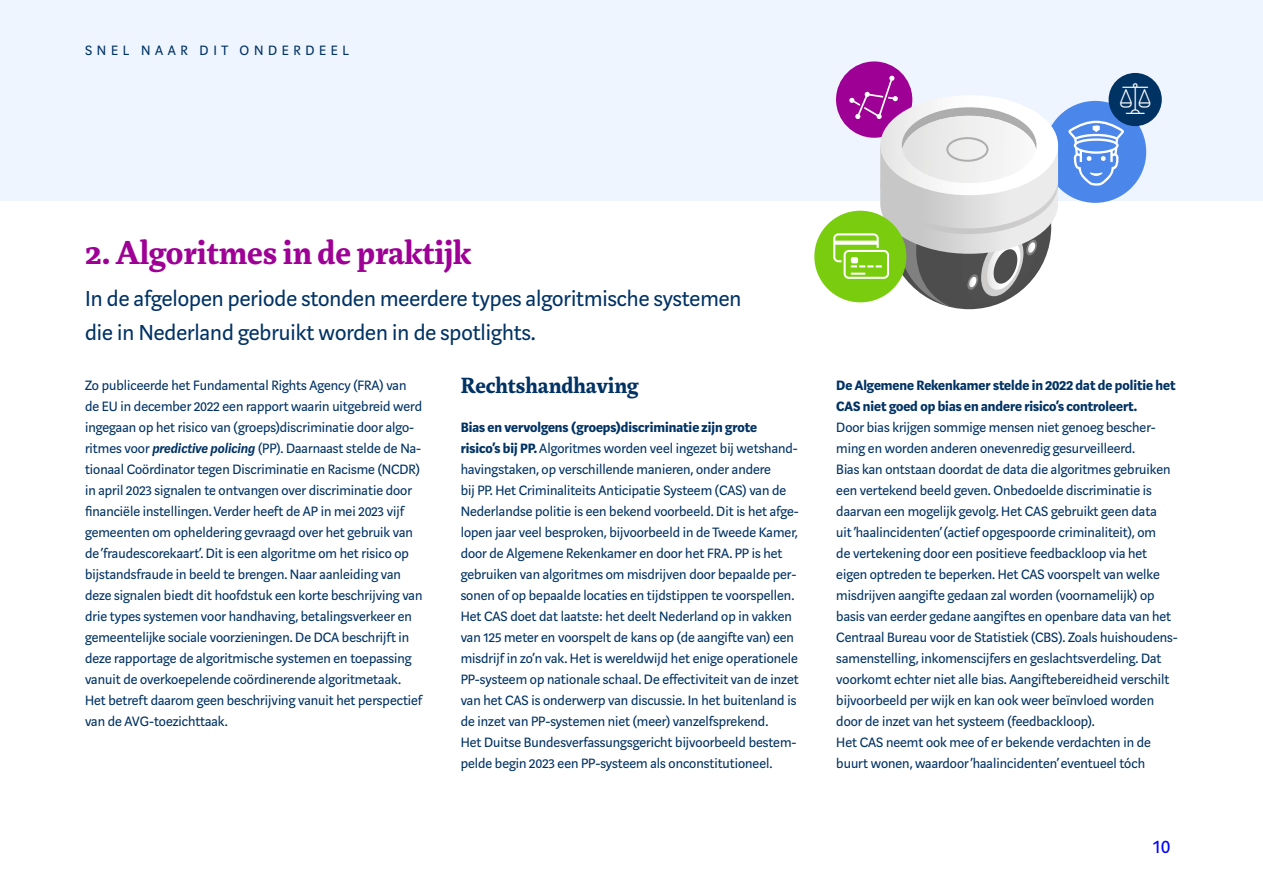
<style>
.page{position:relative;width:1263px;height:893px;background:#fff}
.page>*{position:absolute;margin:0;border:0;box-sizing:border-box;transform-origin:0 0}
.t1{font:700 36px "Marat";color:#9e0096}
.t2{font:24px/33.6px "Marat Sans";color:#003264}
.t3{font:700 24px "Marat";color:#003264}
.t4{font:21px "Marat Sans";color:#00f}
.t5{font:15px/21px "Marat Sans";color:#003264}
.t6{font:700 15px/21px "Marat Sans";color:#003264}
.t7{font:15px "Marat Sans";letter-spacing:.31em;color:#003264}
.s1{font-weight:600;font-style:italic}
.s2{font-weight:700}
</style>
<div class="page">
<div style="left:0;top:0;width:1263px;height:201px;background:#eff5fe"></div>
<div style="left:1044px;top:101px;width:102px;height:102px;background:#4b86eb;border-radius:50%"></div>
<div style="left:1108px;top:73px;width:54px;height:53px;background:#003264;border-radius:50%"></div>
<div style="left:836px;top:61px;width:76px;height:77px;background:#9e0096;border-radius:50%"></div>
<div style="left:814px;top:211px;width:92px;height:91px;background:#79cd0e;border-radius:50%"></div>
<svg style="left:1068px;top:121px;width:56px;height:65px"></svg>
<svg style="left:833px;top:75px;width:225px;height:235px"></svg>
<p class="t7" style="left:85px;top:43px;width:265px">SNEL NAAR DIT ONDERDEEL</p>
<h1 class="t1" style="left:85px;top:232px;width:388px">2. Algoritmes in de praktijk</h1>
<h2 class="t2" style="left:85px;top:282px;width:658px">In de afgelopen periode stonden meerdere types algoritmische systemen die in Nederland gebruikt worden in de spotlights.</h2>
<p class="t5" style="left:85px;top:375px;width:339px">Zo publiceerde het Fundamental Rights Agency (FRA) van de EU in december 2022 een rapport waarin uitgebreid werd ingegaan op het risico van (groeps)discriminatie door algo&shy;ritmes voor <span class="s1">predictive policing</span> (PP). Daarnaast stelde de Na&shy;tionaal Coördinator tegen Discriminatie en Racisme (NCDR) in april 2023 signalen te ontvangen over discriminatie door financiële instellingen. Verder heeft de AP in mei 2023 vijf gemeenten om opheldering gevraagd over het gebruik van de ‘fraudescorekaart’. Dit is een algoritme om het risico op bijstandsfraude in beeld te brengen. Naar aanleiding van deze signalen biedt dit hoofdstuk een korte beschrijving van drie types systemen voor handhaving, betalingsverkeer en gemeentelijke sociale voorzieningen. De DCA beschrijft in deze rapportage de algoritmische systemen en toepassing vanuit de overkoepelende coördinerende algoritmetaak.<br>Het betreft daarom geen beschrijving vanuit het perspectief van de AVG-toezichttaak.</p>
<h2 class="t3" style="left:461px;top:372px;width:179px">Rechtshandhaving</h2>
<p class="t5" style="left:461px;top:417px;width:340px"><span class="s2">Bias en vervolgens (groeps)discriminatie zijn grote risico’s bij PP.</span> Algoritmes worden veel ingezet bij wetshand&shy;havingstaken, op verschillende manieren, onder andere<br>bij PP. Het Criminaliteits Anticipatie Systeem (CAS) van de Nederlandse politie is een bekend voorbeeld. Dit is het afge&shy;lopen jaar veel besproken, bijvoorbeeld in de Tweede Kamer, door de Algemene Rekenkamer en door het FRA. PP is het gebruiken van algoritmes om misdrijven door bepaalde per&shy;sonen of op bepaalde locaties en tijdstippen te voorspellen.<br>Het CAS doet dat laatste: het deelt Nederland op in vakken van 125 meter en voorspelt de kans op (de aangifte van) een misdrijf in zo’n vak. Het is wereldwijd het enige operationele PP-systeem op nationale schaal. De effectiviteit van de inzet van het CAS is onderwerp van discussie. In het buitenland is de inzet van PP-systemen niet (meer) vanzelfsprekend.<br>Het Duitse Bundesverfassungsgericht bijvoorbeeld bestem&shy;pelde begin 2023 een PP-systeem als onconstitutioneel.</p>
<p class="t6" style="left:836px;top:375px;width:341px">De Algemene Rekenkamer stelde in 2022 dat de politie het<br>CAS niet goed op bias en andere risico’s controleert.</p>
<p class="t5" style="left:836px;top:417px;width:343px">Door bias krijgen sommige mensen niet genoeg bescher&shy;ming en worden anderen onevenredig gesurveilleerd.<br>Bias kan ontstaan doordat de data die algoritmes gebruiken een vertekend beeld geven. Onbedoelde discriminatie is daarvan een mogelijk gevolg. Het CAS gebruikt geen data<br>uit ‘haalincidenten’ (actief opgespoorde criminaliteit), om<br>de vertekening door een positieve feedbackloop via het eigen optreden te beperken. Het CAS voorspelt van welke misdrijven aangifte gedaan zal worden (voornamelijk) op basis van eerder gedane aangiftes en openbare data van het Centraal Bureau voor de Statistiek (CBS). Zoals huishoudens&shy;samenstelling, inkomenscijfers en geslachtsverdeling. Dat voorkomt echter niet alle bias. Aangiftebereidheid verschilt bijvoorbeeld per wijk en kan ook weer beïnvloed worden door de inzet van het systeem (feedbackloop).<br>Het CAS neemt ook mee of er bekende verdachten in de buurt wonen, waardoor ‘haalincidenten’ eventueel tóch</p>
<h3 class="t4" style="left:1153px;top:835px;width:19px">10</h3>
</div>
